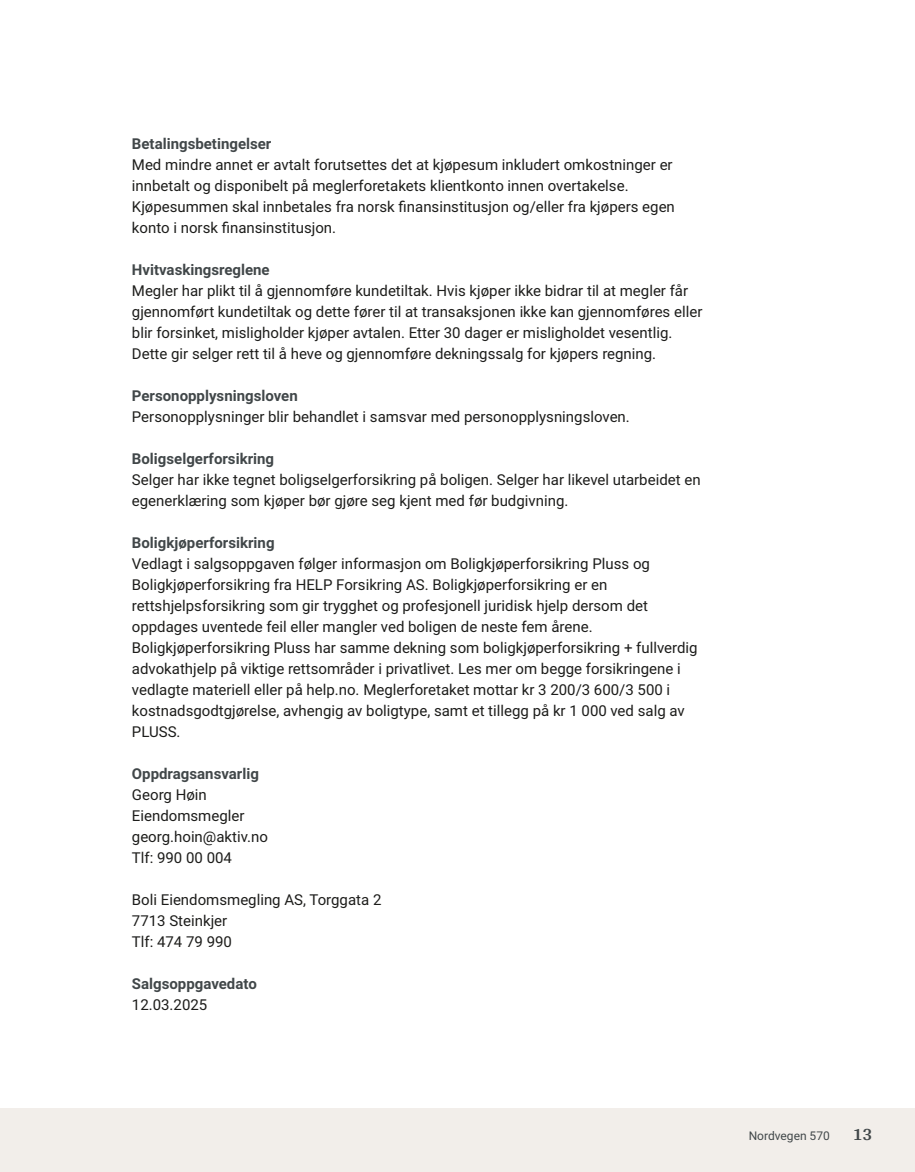
<style>
.page{position:relative;width:915px;height:1172px;background:#fff}
.page>*{position:absolute;margin:0;border:0;box-sizing:border-box;transform-origin:0 0}
.t1{font:700 18px "Arya";color:#414749}
.t2{font:15px/21px "Roboto";color:#1d1d1b}
.t3{font:700 15px "Roboto";color:#414749}
.t4{font:12px "Roboto";color:#414749}
</style>
<div class="page">
<div style="left:0;top:1108px;width:914px;height:64px;background:#f2eeea"></div>
<p class="t3" style="left:132px;top:133px;width:141px">Betalingsbetingelser</p>
<p class="t2" style="left:132px;top:153px;width:544px">Med mindre annet er avtalt forutsettes det at kjøpesum inkludert omkostninger er innbetalt og disponibelt på meglerforetakets klientkonto innen overtakelse.<br>Kjøpesummen skal innbetales fra norsk finansinstitusjon og/ eller fra kjøpers egen konto i norsk finansinstitusjon.</p>
<p class="t3" style="left:132px;top:259px;width:139px">Hvitvaskingsreglene</p>
<p class="t2" style="left:132px;top:279px;width:571px">Megler har plikt til å gjennomføre kundetiltak. Hvis kjøper ikke bidrar til at megler får gjennomført kundetiltak og dette fører til at transaksjonen ikke kan gjennomføres eller blir forsinket, misligholder kjøper avtalen. Etter 30 dager er misligholdet vesentlig.<br>Dette gir selger rett til å heve og gjennomføre dekningssalg for kjøpers regning.</p>
<p class="t3" style="left:132px;top:385px;width:167px">Personopplysningsloven</p>
<p class="t2" style="left:132px;top:405px;width:499px">Personopplysninger blir behandlet i samsvar med personopplysningsloven.</p>
<p class="t3" style="left:132px;top:448px;width:144px">Boligselgerforsikring</p>
<p class="t2" style="left:132px;top:468px;width:570px">Selger har ikke tegnet boligselgerforsikring på boligen. Selger har likevel utarbeidet en egenerklæring som kjøper bør gjøre seg kjent med før budgivning.</p>
<p class="t3" style="left:132px;top:532px;width:144px">Boligkjøperforsikring</p>
<p class="t2" style="left:132px;top:552px;width:567px">Vedlagt i salgsoppgaven følger informasjon om Boligkjøperforsikring Pluss og Boligkjøperforsikring fra HELP Forsikring AS. Boligkjøperforsikring er en rettshjelpsforsikring som gir trygghet og profesjonell juridisk hjelp dersom det oppdages uventede feil eller mangler ved boligen de neste fem årene.<br>Boligkjøperforsikring Pluss har samme dekning som boligkjøperforsikring + fullverdig advokathjelp på viktige rettsområder i privatlivet. Les mer om begge forsikringene i vedlagte materiell eller på help.no. Meglerforetaket mottar kr 3 200/ 3 600/ 3 500 i kostnadsgodtgjørelse, avhengig av boligtype, samt et tillegg på kr 1 000 ved salg av PLUSS.</p>
<p class="t3" style="left:132px;top:763px;width:128px">Oppdragsansvarlig</p>
<p class="t2" style="left:132px;top:783px;width:137px">Georg Høin<br>Eiendomsmegler georg.hoin@aktiv.no<br>Tlf: 990 00 004</p>
<p class="t2" style="left:132px;top:888px;width:251px">Boli Eiendomsmegling AS, Torggata 2<br>7713 Steinkjer<br>Tlf: 474 79 990</p>
<p class="t3" style="left:132px;top:973px;width:126px">Salgsoppgavedato</p>
<p class="t2" style="left:132px;top:993px;width:77px">12.03.2025</p>
<p class="t4" style="left:748px;top:1127px;width:83px">Nordvegen 570</p>
<p class="t1" style="left:852px;top:1123px;width:21px">13</p>
</div>
